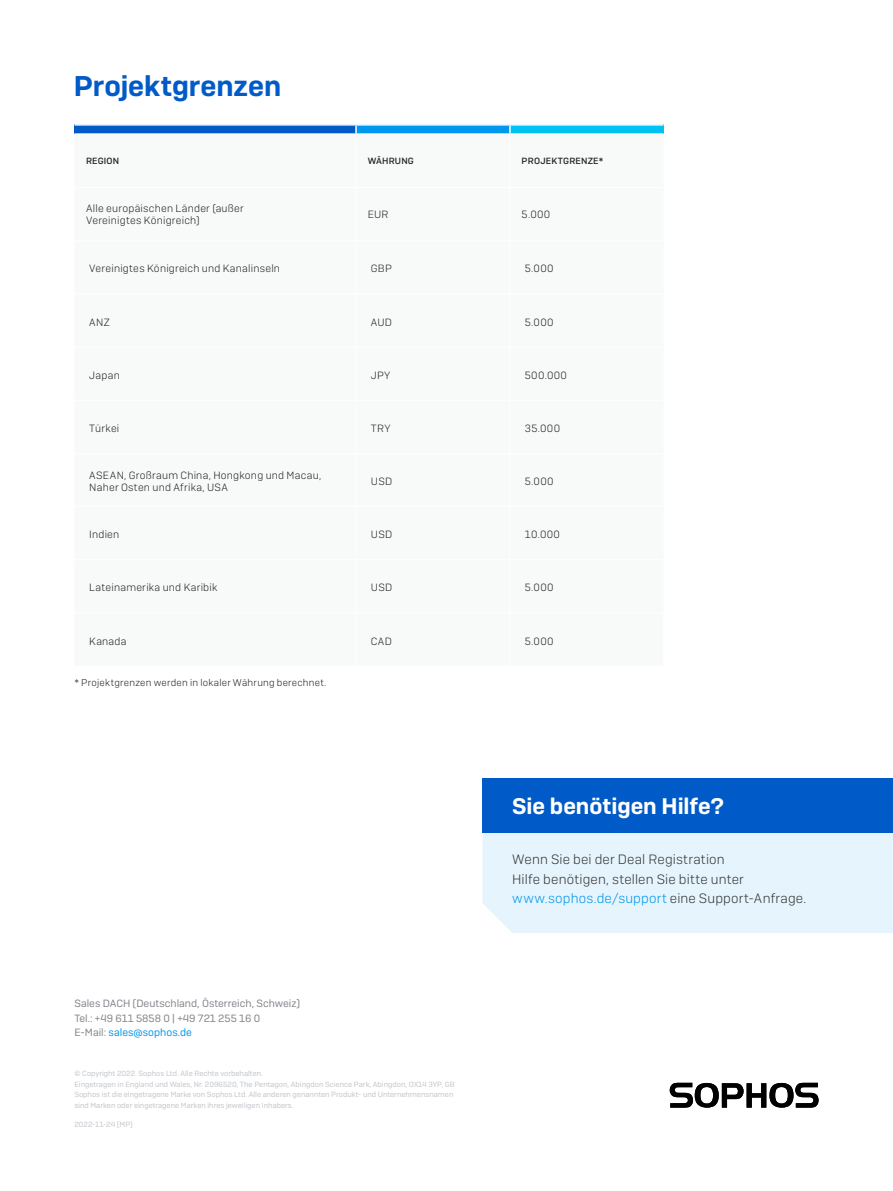
<style>
.page{position:relative;width:893px;height:1191px;background:#fff}
.page>*{position:absolute;margin:0;border:0;box-sizing:border-box;transform-origin:0 0}
.Body_H1{font:600 28.5px "Sophos Sans";color:#005bc8}
.Body_H2{font:600 22.5px "Sophos Sans";color:#fff}
.Body_Copy{font:300 13.5px/19.5px "Sophos Sans";letter-spacing:.01em;color:#363738}
.Table_Body_Copy{font:300 10.5px/12.6px "Sophos Sans";letter-spacing:.025em;color:#242527}
.t1{font:10.5px/14.2px "Sophos Sans";color:#83868b}
.Ref{font:300 9.75px "Sophos Sans";letter-spacing:.025em;color:#242527}
.Table_Header{font:500 9px "Sophos Sans";letter-spacing:.015em;color:#242527}
.t2{font:7.5px/10.5px "Sophos Sans";color:#c2c5ca}
.s1{color:#0097ee}
</style>
<div class="page">
<svg style="left:670px;top:1082px;width:149px;height:25px"></svg>
<div style="left:74px;top:125px;width:282px;height:9px;background:#005bc8"></div>
<div style="left:356px;top:125px;width:154px;height:9px;background:#0097ee"></div>
<div style="left:510px;top:125px;width:153px;height:9px;background:#00c2f2"></div>
<hr style="left:74px;top:133px;width:282px;height:2px;background:#fff">
<hr style="left:356px;top:133px;width:154px;height:2px;background:#fff">
<hr style="left:510px;top:133px;width:153px;height:2px;background:#fff">
<hr style="left:74px;top:124px;width:282px;height:2px;background:#fff">
<hr style="left:356px;top:124px;width:154px;height:2px;background:#fff">
<svg style="left:355px;top:126px;width:2px;height:7px"></svg>
<hr style="left:510px;top:124px;width:153px;height:2px;background:#fff">
<svg style="left:509px;top:126px;width:2px;height:7px"></svg>
<div style="left:482px;top:833px;width:411px;height:100px;background:#e6f5fd"></div>
<div style="left:482px;top:778px;width:411px;height:55px;background:#005bc8"></div>
<p class="Body_H1" style="left:74px;top:68px;width:209px">Projektgrenzen</p>
<p class="Table_Header" style="left:86px;top:156px;width:35px">REGION</p>
<p class="Table_Header" style="left:368px;top:156px;width:48px">WÄHRUNG</p>
<p class="Table_Header" style="left:522px;top:156px;width:83px">PROJEKTGRENZE*</p>
<p class="Table_Body_Copy" style="left:86px;top:202px;width:159px">Alle europäischen Länder (außer<br>Vereinigtes Königreich)</p>
<p class="Table_Body_Copy" style="left:368px;top:208px;width:22px">EUR</p>
<p class="Table_Body_Copy" style="left:522px;top:208px;width:30px">5.000</p>
<p class="Table_Body_Copy" style="left:89px;top:262px;width:192px">Vereinigtes Königreich und Kanalinseln</p>
<p class="Table_Body_Copy" style="left:371px;top:262px;width:22px">GBP</p>
<p class="Table_Body_Copy" style="left:525px;top:262px;width:30px">5.000</p>
<p class="Table_Body_Copy" style="left:89px;top:315px;width:22px">ANZ</p>
<p class="Table_Body_Copy" style="left:371px;top:315px;width:23px">AUD</p>
<p class="Table_Body_Copy" style="left:525px;top:315px;width:30px">5.000</p>
<p class="Table_Body_Copy" style="left:89px;top:368px;width:32px">Japan</p>
<p class="Table_Body_Copy" style="left:371px;top:368px;width:21px">JPY</p>
<p class="Table_Body_Copy" style="left:525px;top:368px;width:44px">500.000</p>
<p class="Table_Body_Copy" style="left:89px;top:422px;width:32px">Türkei</p>
<p class="Table_Body_Copy" style="left:371px;top:422px;width:21px">TRY</p>
<p class="Table_Body_Copy" style="left:525px;top:422px;width:37px">35.000</p>
<p class="Table_Body_Copy" style="left:89px;top:468px;width:233px">ASEAN, Großraum China, Hongkong und Macau,<br>Naher Osten und Afrika, USA</p>
<p class="Table_Body_Copy" style="left:371px;top:475px;width:23px">USD</p>
<p class="Table_Body_Copy" style="left:525px;top:475px;width:30px">5.000</p>
<p class="Table_Body_Copy" style="left:89px;top:528px;width:32px">Indien</p>
<p class="Table_Body_Copy" style="left:371px;top:528px;width:23px">USD</p>
<p class="Table_Body_Copy" style="left:525px;top:528px;width:37px">10.000</p>
<p class="Table_Body_Copy" style="left:89px;top:581px;width:130px">Lateinamerika und Karibik</p>
<p class="Table_Body_Copy" style="left:371px;top:581px;width:23px">USD</p>
<p class="Table_Body_Copy" style="left:525px;top:581px;width:30px">5.000</p>
<p class="Table_Body_Copy" style="left:89px;top:634px;width:39px">Kanada</p>
<p class="Table_Body_Copy" style="left:371px;top:634px;width:23px">CAD</p>
<p class="Table_Body_Copy" style="left:525px;top:634px;width:30px">5.000</p>
<p class="Ref" style="left:74px;top:677px;width:253px">* Projektgrenzen werden in lokaler Währung berechnet.</p>
<p class="Body_H2" style="left:512px;top:792px;width:213px">Sie benötigen Hilfe?</p>
<h3 class="t1" style="left:74px;top:996px;width:227px">Sales DACH (Deutschland, Österreich, Schweiz)<br>Tel.: +49 611 5858 0 | +49 721 255 16 0<br>E-Mail: <span class="s1">sales@sophos.de</span></h3>
<p class="t2" style="left:74px;top:1068px;width:382px">© Copyright 2022. Sophos Ltd. Alle Rechte vorbehalten.<br>Eingetragen in England und Wales, Nr. 2096520, The Pentagon, Abingdon Science Park, Abingdon, OX14 3YP, GB Sophos ist die eingetragene Marke von Sophos Ltd. Alle anderen genannten Produkt- und Unternehmensnamen sind Marken oder eingetragene Marken ihres jeweiligen Inhabers.</p>
<p class="t2" style="left:74px;top:1119px;width:60px">2022-11-24 (MP)</p>
<p class="Body_Copy" style="left:512px;top:849px;width:296px">Wenn Sie bei der Deal Registration<br>Hilfe benötigen, stellen Sie bitte unter <span class="s1">www.sophos.de/support</span> eine Support-Anfrage.</p>
</div>
